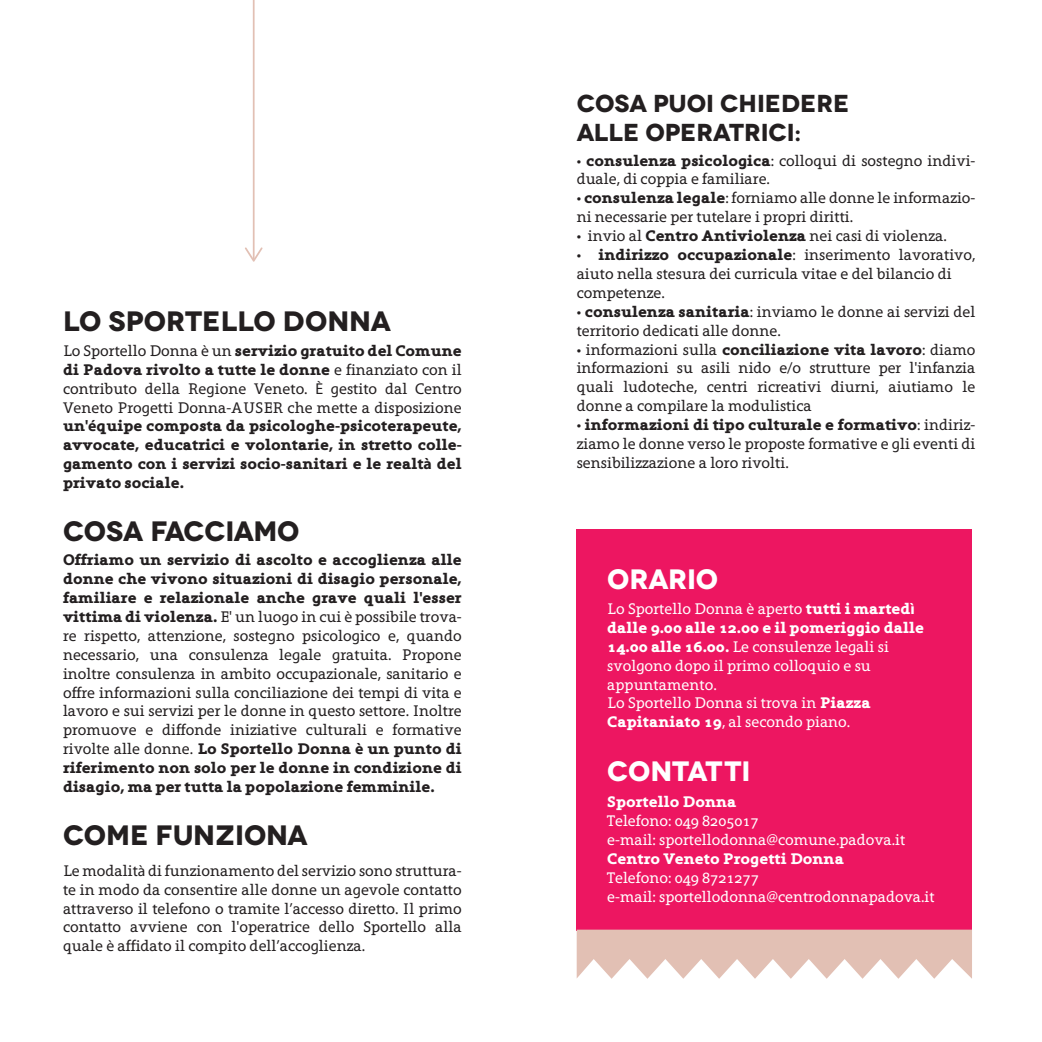
<style>
.page{position:relative;width:1042px;height:1042px;background:#fff}
.page>*{position:absolute;margin:0;border:0;box-sizing:border-box;transform-origin:0 0}
.t1{font:700 28px "Novecentowide";letter-spacing:-.01em;color:#231f20}
.t2{font:700 28px "Novecentowide";letter-spacing:-.005em;color:#fff}
.t3{font:700 24.5px/29.4px "Novecentowide";color:#231f20}
.t4{font:15.75px/18.9px "Grandesign Neue Serif";color:#231f20;text-align:justify}
.t5{font:15.75px/18.9px "Grandesign Neue Serif";color:#fff}
.t6{font:700 15.75px/18.9px "Grandesign Neue Serif";color:#231f20;text-align:justify}
.t7{font:700 15.75px "Grandesign Neue Serif";color:#fff}
.s1{font-weight:700}
.s2{font-family:"Myriad Pro"}
</style>
<div class="page">
<div style="left:577px;top:529px;width:395px;height:402px;background:#ed1661"></div>
<svg style="left:577px;top:929px;width:395px;height:50px"></svg>
<hr style="left:253px;top:0;width:2px;height:260px;background:#e2c0b4">
<svg style="left:245px;top:247px;width:18px;height:15px"></svg>
<h1 class="t1" style="left:63px;top:304px;width:329px">LO SPORTELLO DONNA</h1>
<p class="t4" style="left:63px;top:341px;width:400px">Lo Sportello Donna è un <span class="s1">servizio gratuito del Comune di Padova rivolto a tutte le donne</span> e finanziato con il contributo della Regione Veneto. È gestito dal Centro Veneto Progetti Donna-AUSER che mette a disposizione</p>
<p class="t6" style="left:63px;top:417px;width:400px">un'équipe composta da psicologhe-psicoterapeute, avvocate, educatrici e volontarie, in stretto colle&shy;gamento con i servizi socio-sanitari e le realtà del privato sociale.</p>
<h1 class="t1" style="left:63px;top:513px;width:238px">COSA FACCIAMO</h1>
<p class="t4" style="left:63px;top:550px;width:400px"><span class="s1">Offriamo un servizio di ascolto e accoglienza alle donne che vivono situazioni di disagio personale, familiare e relazionale anche grave quali l'esser vittima di violenza.</span> E' un luogo in cui è possibile trova&shy;re rispetto, attenzione, sostegno psicologico e, quando necessario, una consulenza legale gratuita. Propone inoltre consulenza in ambito occupazionale, sanitario e offre informazioni sulla conciliazione dei tempi di vita e lavoro e sui servizi per le donne in questo settore. Inoltre promuove e diffonde iniziative culturali e formative rivolte alle donne. <span class="s1">Lo Sportello Donna è un punto di riferimento non solo per le donne in condizione di disagio, ma per tutta la popolazione femminile.</span></p>
<h1 class="t1" style="left:63px;top:817px;width:246px">COME FUNZIONA</h1>
<p class="t4" style="left:63px;top:861px;width:400px">Le modalità di funzionamento del servizio sono struttura&shy;te in modo da consentire alle donne un agevole contatto attraverso il telefono o tramite l’accesso diretto. Il primo contatto avviene con l'operatrice dello Sportello alla quale è affidato il compito dell’accoglienza.</p>
<h2 class="t3" style="left:577px;top:88px;width:274px">COSA PUOI CHIEDERE<br>ALLE OPERATRICI:</h2>
<p class="t4" style="left:577px;top:151px;width:400px"><span class="s2">•</span> <span class="s1">consulenza psicologica</span>: colloqui di sostegno indivi&shy;duale, di coppia e familiare.</p>
<p class="t4" style="left:577px;top:189px;width:400px"><span class="s2">•</span> <span class="s1">consulenza legale</span>: forniamo alle donne le informazio&shy;ni necessarie per tutelare i propri diritti.</p>
<p class="t4" style="left:577px;top:226px;width:371px"><span class="s2">•</span> invio al <span class="s1">Centro Antiviolenza</span> nei casi di violenza.</p>
<p class="t4" style="left:577px;top:245px;width:400px;text-align:left"><span class="s2">•</span> <span class="s1">indirizzo occupazionale</span>: inserimento lavorativo, aiuto nella stesura dei curricula vitae e del bilancio di competenze.</p>
<p class="t4" style="left:577px;top:302px;width:400px"><span class="s2">•</span> <span class="s1">consulenza sanitaria</span>: inviamo le donne ai servizi del territorio dedicati alle donne.</p>
<p class="t4" style="left:577px;top:340px;width:400px"><span class="s2">•</span> informazioni sulla <span class="s1">conciliazione vita lavoro</span>: diamo informazioni su asili nido e/o strutture per l'infanzia quali ludoteche, centri ricreativi diurni, aiutiamo le donne a compilare la modulistica</p>
<p class="t4" style="left:577px;top:415px;width:400px"><span class="s2">•</span> <span class="s1">informazioni di tipo culturale e formativo</span>: indiriz&shy;ziamo le donne verso le proposte formative e gli eventi di sensibilizzazione a loro rivolti.</p>
<h1 class="t2" style="left:607px;top:562px;width:112px">ORARIO</h1>
<p class="t5" style="left:607px;top:599px;width:318px">Lo Sportello Donna è aperto <span class="s1">tutti i martedì dalle 9.00 alle 12.00 e il pomeriggio dalle 14.00 alle 16.00.</span> Le consulenze legali si svolgono dopo il primo colloquio e su appuntamento.<br>Lo Sportello Donna si trova in <span class="s1">Piazza Capitaniato 19</span>, al secondo piano.</p>
<h1 class="t2" style="left:607px;top:753px;width:145px">CONTATTI</h1>
<p class="t7" style="left:607px;top:793px;width:131px">Sportello Donna</p>
<p class="t5" style="left:607px;top:811px;width:299px">Telefono: 049 8205017<br>e-mail: sportellodonna@comune.padova.it</p>
<p class="t7" style="left:607px;top:849px;width:238px">Centro Veneto Progetti Donna</p>
<p class="t5" style="left:607px;top:868px;width:329px">Telefono: 049 8721277<br>e-mail: sportellodonna@centrodonnapadova.it</p>
</div>
